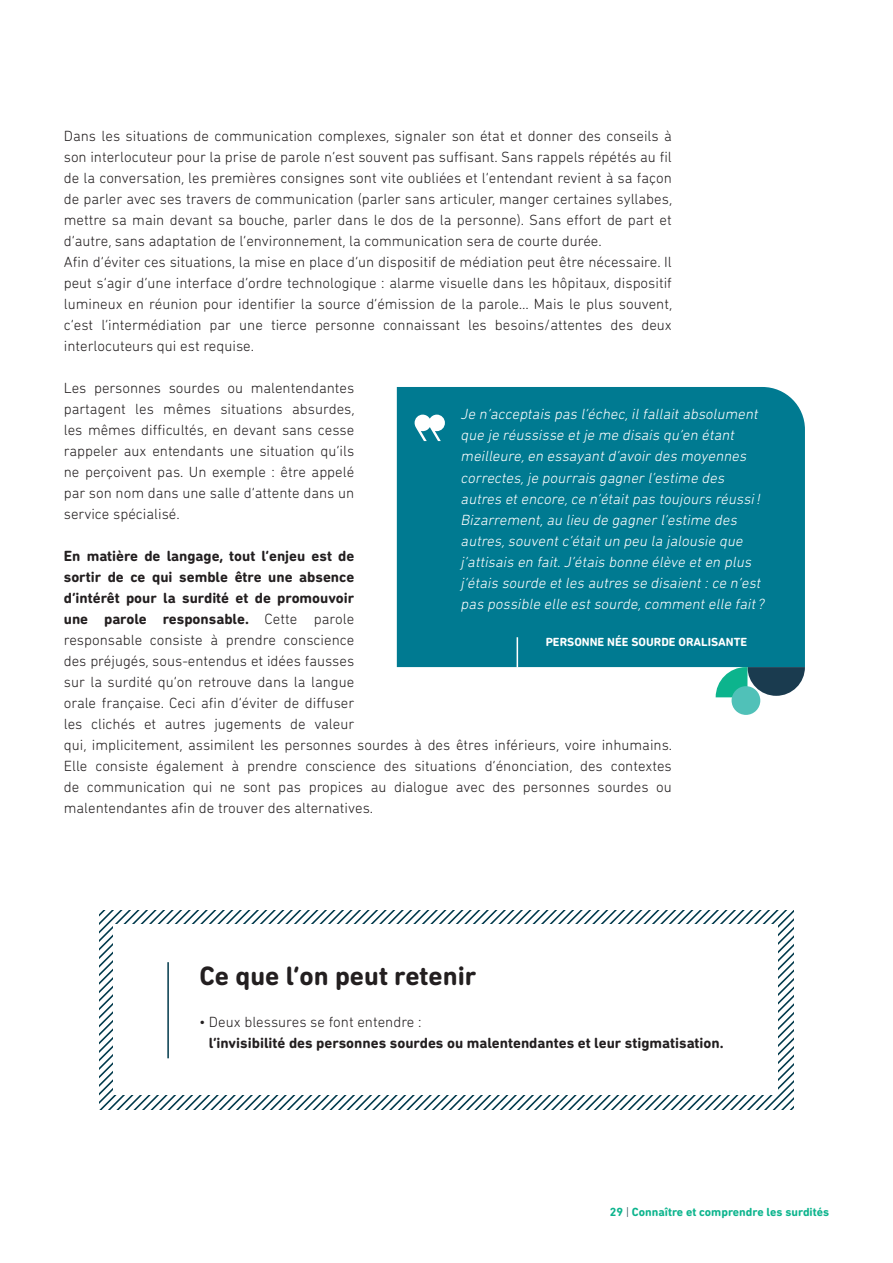
<style>
.page{position:relative;width:893px;height:1263px;background:#fff}
.page>*{position:absolute;margin:0;border:0;box-sizing:border-box;transform-origin:0 0}
.t1{font:700 27px "DIN Next Rounded LT Pro";color:#231f20}
.t2{font:300 15px/21px "DIN Next Rounded LT Pro";color:#231f20}
.t3{font:italic 300 15px/21px "DIN Next Rounded LT Pro";color:#fff}
.t4{font:700 15px "DIN Next Rounded LT Pro";color:#231f20}
.t5{font:700 12px "DIN Next Rounded LT Pro";color:#0cb48d}
.t6{font:700 12px "DIN Next Rounded LT Pro";color:#fff}
.s1{font-weight:700}
.s2{font-weight:300;color:#153846}
</style>
<div class="page">
<div style="left:397px;top:387px;width:408px;height:280px;background:#007a91"></div>
<hr style="left:517px;top:637px;width:1px;height:31px;background:#fff">
<svg style="left:415px;top:415px;width:30px;height:26px"></svg>
<svg style="left:99px;top:910px;width:695px;height:199px"></svg>
<div style="left:113px;top:925px;width:665px;height:170px;background:#fff"></div>
<hr style="left:167px;top:962px;width:2px;height:96px;background:#00394b">
<svg style="left:716px;top:667px;width:89px;height:30px"></svg>
<div style="left:732px;top:686px;width:28px;height:29px;background:#50c1b8;border-radius:50%"></div>
<p class="t2" style="left:64px;top:125px;width:610px">Dans les situations de communication complexes, signaler son état et donner des conseils à son interlocuteur pour la prise de parole n’est souvent pas suffisant. Sans rappels répétés au fil de la conversation, les premières consignes sont vite oubliées et l’entendant revient à sa façon de parler avec ses travers de communication (parler sans articuler, manger certaines syllabes, mettre sa main devant sa bouche, parler dans le dos de la personne). Sans effort de part et d’autre, sans adaptation de l’environnement, la communication sera de courte durée.<br>Afin d’éviter ces situations, la mise en place d’un dispositif de médiation peut être nécessaire. Il peut s’agir d’une interface d’ordre technologique : alarme visuelle dans les hôpitaux, dispositif lumineux en réunion pour identifier la source d’émission de la parole… Mais le plus souvent, c’est l’intermédiation par une tierce personne connaissant les besoins/attentes des deux interlocuteurs qui est requise.</p>
<p class="t2" style="left:64px;top:377px;width:292px;text-align:justify">Les personnes sourdes ou malentendantes partagent les mêmes situations absurdes, les mêmes difficultés, en devant sans cesse rappeler aux entendants une situation qu’ils ne perçoivent pas. Un exemple : être appelé par son nom dans une salle d’attente dans un service spécialisé.</p>
<p class="t2" style="left:64px;top:545px;width:610px"><span class="s1">En matière de langage, tout l’enjeu est de<br>sortir de ce qui semble être une absence<br>d’intérêt pour la surdité et de promouvoir<br>une parole responsable.</span> Cette parole<br>responsable consiste à prendre conscience<br>des préjugés, sous-entendus et idées fausses<br>sur la surdité qu’on retrouve dans la langue<br>orale française. Ceci afin d’éviter de diffuser<br>les clichés et autres jugements de valeur<br>qui, implicitement, assimilent les personnes sourdes à des êtres inférieurs, voire inhumains.<br>Elle consiste également à prendre conscience des situations d’énonciation, des contextes de communication qui ne sont pas propices au dialogue avec des personnes sourdes ou malentendantes afin de trouver des alternatives.</p>
<p class="t3" style="left:461px;top:404px;width:308px">Je n’acceptais pas l’échec,ilfallaitabsolument que je réussisse etje me disais qu’en étant meilleure,en essayantd’avoir des moyennes correctes,je pourrais gagner l’estime des autres etencore,ce n’étaitpas toujours réussi!<br>Bizarrement,au lieu de gagner l’estime des autres,souventc’étaitun peu la jalousie que<br>j ’attisais en fait.J’étais bonne élève eten plus<br>j ’étais sourde etles autres se disaient:ce n’est pas possible elle estsourde,commentelle fait ?</p>
<p class="t6" style="left:546px;top:635px;width:203px">PERSONNE NÉE SOURDE ORALISANTE</p>
<h1 class="t1" style="left:199px;top:959px;width:279px">Ce que l’on peut retenir</h1>
<p class="t2" style="left:199px;top:1011px;width:224px">• Deux blessures se font entendre :</p>
<p class="t4" style="left:209px;top:1034px;width:516px">l’invisibilité des personnes sourdes ou malentendantes et leur stigmatisation.</p>
<p class="t5" style="left:610px;top:1205px;width:221px">29 <span class="s2">|</span> Connaître et comprendre les surdités</p>
</div>
